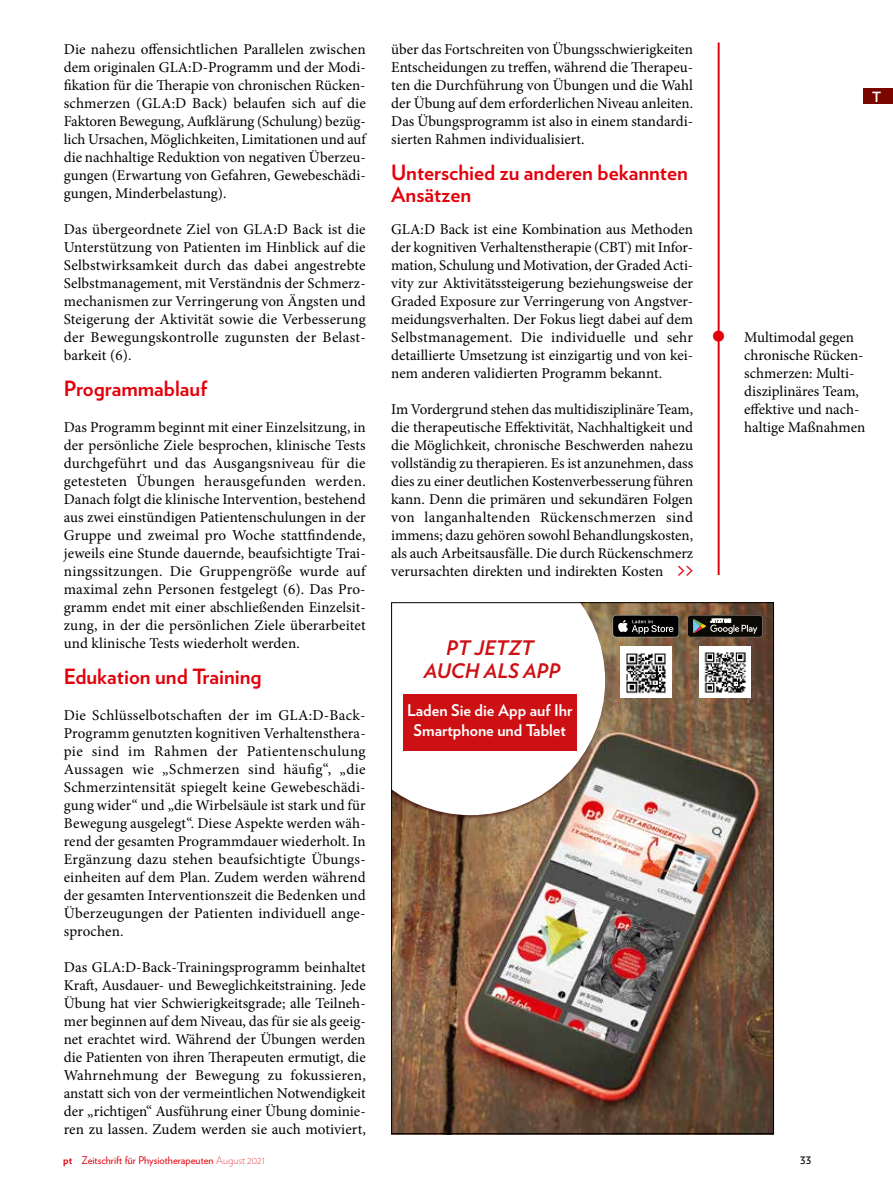
<style>
.page{position:relative;width:893px;height:1191px;background:#fff}
.page>*{position:absolute;margin:0;border:0;box-sizing:border-box;transform-origin:0 0}
.t1{font:700 21px/22.5px "Verlag";color:#e3000b}
.t2{font:italic 700 20.1px/22.5px "Verlag";color:#cd1013;text-align:center}
.t3{font:700 16.05px/19.2px "Verlag";color:#fff;text-align:center}
.t4{font:15px/18px "Minion Pro";color:#000;text-align:justify}
.t5{font:700 14.1px "Verlag";color:#fff}
.t6{font:13.05px "Verlag";color:#000}
.t7{font:10.5px "Verlag";color:#e3000b}
.s1{font-family:"Pflaum Dekorativ";font-size:19.5px;color:#e3000b}
.s2{font-weight:700}
.s3{font-weight:700;color:#fff}
.s4{font-weight:200}
</style>
<div class="page">
<hr style="left:718px;top:43px;width:2px;height:1148px;background:#e3000b">
<div style="left:863px;top:89px;width:30px;height:15px;background:#7a0600"></div>
<div style="left:693px;top:576px;width:51px;height:615px;background:#fff"></div>
<img style="left:393px;top:604px;width:379px;height:528px">
<div style="left:391px;top:602px;width:215px;height:217px;background:#300;opacity:.54"></div>
<svg style="left:393px;top:604px;width:212px;height:211px"></svg>
<div style="left:403px;top:694px;width:173px;height:57px;background:#cd1013"></div>
<img style="left:620px;top:646px;width:52px;height:51px">
<svg style="left:613px;top:615px;width:66px;height:22px"></svg>
<img style="left:699px;top:646px;width:52px;height:51px">
<svg style="left:687px;top:615px;width:75px;height:22px;background:#383732"></svg>
<p class="t4" style="left:64px;top:40px;width:304px">Die nahezu offensichtlichen Parallelen zwischen dem originalen GLA:D-Programm und der Modi&shy;fikation für die Therapie von chronischen Rücken&shy;schmerzen (GLA:D Back) belaufen sich auf die Faktoren Bewegung, Aufklärung (Schulung) bezüg&shy;lich Ursachen, Möglichkeiten, Limitationen und auf die nachhaltige Reduktion von negativen Überzeu&shy;gungen (Erwartung von Gefahren, Gewebeschädi&shy;gungen, Minderbelastung).</p>
<p class="t4" style="left:64px;top:220px;width:303px">Das übergeordnete Ziel von GLA:D Back ist die Unterstützung von Patienten im Hinblick auf die Selbstwirksamkeit durch das dabei angestrebte Selbstmanagement, mit Verständnis der Schmerz&shy;mechanismen zur Verringerung von Ängsten und Steigerung der Aktivität sowie die Verbesserung der Bewegungskontrolle zugunsten der Belast&shy;barkeit (6).</p>
<h1 class="t1" style="left:64px;top:376px;width:145px">Programmablauf</h1>
<p class="t4" style="left:64px;top:418px;width:304px">Das Programm beginnt mit einer Einzelsitzung, in der persönliche Ziele besprochen, klinische Tests durchgeführt und das Ausgangsniveau für die getesteten Übungen herausgefunden werden.<br>Danach folgt die klinische Intervention, bestehend aus zwei einstündigen Patientenschulungen in der Gruppe und zweimal pro Woche stattfindende, jeweils eine Stunde dauernde, beaufsichtigte Trai&shy;ningssitzungen. Die Gruppengröße wurde auf maximal zehn Personen festgelegt (6). Das Pro&shy;gramm endet mit einer abschließenden Einzelsit&shy;zung, in der die persönlichen Ziele überarbeitet und klinische Tests wiederholt werden.</p>
<h1 class="t1" style="left:64px;top:664px;width:199px">Edukation und Training</h1>
<p class="t4" style="left:64px;top:706px;width:303px">Die Schlüsselbotschaften der im GLA:D-Back-Programm genutzten kognitiven Verhaltensthera&shy;pie sind im Rahmen der Patientenschulung Aussagen wie „Schmerzen sind häufig“, „die Schmerzintensität spiegelt keine Gewebeschädi&shy;gung wider“ und „die Wirbelsäule ist stark und für Bewegung ausgelegt“. Diese Aspekte werden wäh&shy;rend der gesamten Programmdauer wiederholt. In Ergänzung dazu stehen beaufsichtigte Übungs&shy;einheiten auf dem Plan. Zudem werden während der gesamten Interventionszeit die Bedenken und Überzeugungen der Patienten individuell ange&shy;sprochen.</p>
<p class="t4" style="left:64px;top:958px;width:304px">Das GLA:D-Back-Trainingsprogramm beinhaltet Kraft, Ausdauer- und Beweglichkeitstraining. Jede Übung hat vier Schwierigkeitsgrade; alle Teilneh&shy;mer beginnen auf dem Niveau, das für sie als geeig&shy;net erachtet wird. Während der Übungen werden die Patienten von ihren Therapeuten ermutigt, die Wahrnehmung der Bewegung zu fokussieren, anstatt sich von der vermeintlichen Notwendigkeit der „richtigen“ Ausführung einer Übung dominie&shy;ren zu lassen. Zudem werden sie auch motiviert,</p>
<p class="t4" style="left:391px;top:40px;width:303px">über das Fortschreiten von Übungsschwierigkeiten Entscheidungen zu treffen, während die Therapeu&shy;ten die Durchführung von Übungen und die Wahl der Übung auf dem erforderlichen Niveau anleiten.<br>Das Übungsprogramm ist also in einem standardi&shy;sierten Rahmen individualisiert.</p>
<h1 class="t1" style="left:391px;top:160px;width:298px">Unterschied zu anderen bekannten<br>Ansätzen</h1>
<p class="t4" style="left:391px;top:220px;width:303px">GLA:D Back ist eine Kombination aus Methoden der kognitiven Verhaltenstherapie (CBT) mit Infor&shy;mation, Schulung und Motivation, der Graded Acti&shy;vity zur Aktivitätssteigerung beziehungsweise der Graded Exposure zur Verringerung von Angstver&shy;meidungsverhalten. Der Fokus liegt dabei auf dem Selbstmanagement. Die individuelle und sehr detaillierte Umsetzung ist einzigartig und von kei&shy;nem anderen validierten Programm bekannt.</p>
<p class="t4" style="left:391px;top:400px;width:304px">Im Vordergrund stehen das multidisziplinäre Team, die therapeutische Effektivität, Nachhaltigkeit und die Möglichkeit, chronische Beschwerden nahezu vollständig zu therapieren. Es ist anzunehmen, dass dies zu einer deutlichen Kostenverbesserung führen kann. Denn die primären und sekundären Folgen von langanhaltenden Rückenschmerzen sind immens; dazu gehören sowohl Behandlungskosten, als auch Arbeitsausfälle. Die durch Rückenschmerz verursachten direkten und indirekten Kosten</p>
<p class="t5" style="left:872px;top:85px;width:11px">T</p>
<p class="t4" style="left:744px;top:328px;width:122px;text-align:left;text-indent:-31px"><span class="s1">❐</span> Multimodal gegen chronische Rücken&shy;schmerzen: Multi&shy;disziplinäres Team, effektive und nach&shy;haltige Maßnahmen</p>
<h2 class="t2" style="left:424px;top:635px;width:138px">PT JETZT<br>AUCH ALS APP</h2>
<p class="t3" style="left:407px;top:700px;width:167px">Laden Sie die App auf Ihr<br>Smartphone und Tablet</p>
<p class="t7" style="left:63px;top:1152px;width:203px"><span class="s2">pt</span><span class="s3">pt</span>Zeitschrift für Physiotherapeuten <span class="s4">August 2021</span></p>
<p class="t6" style="left:800px;top:1149px;width:13px">33</p>
</div>
